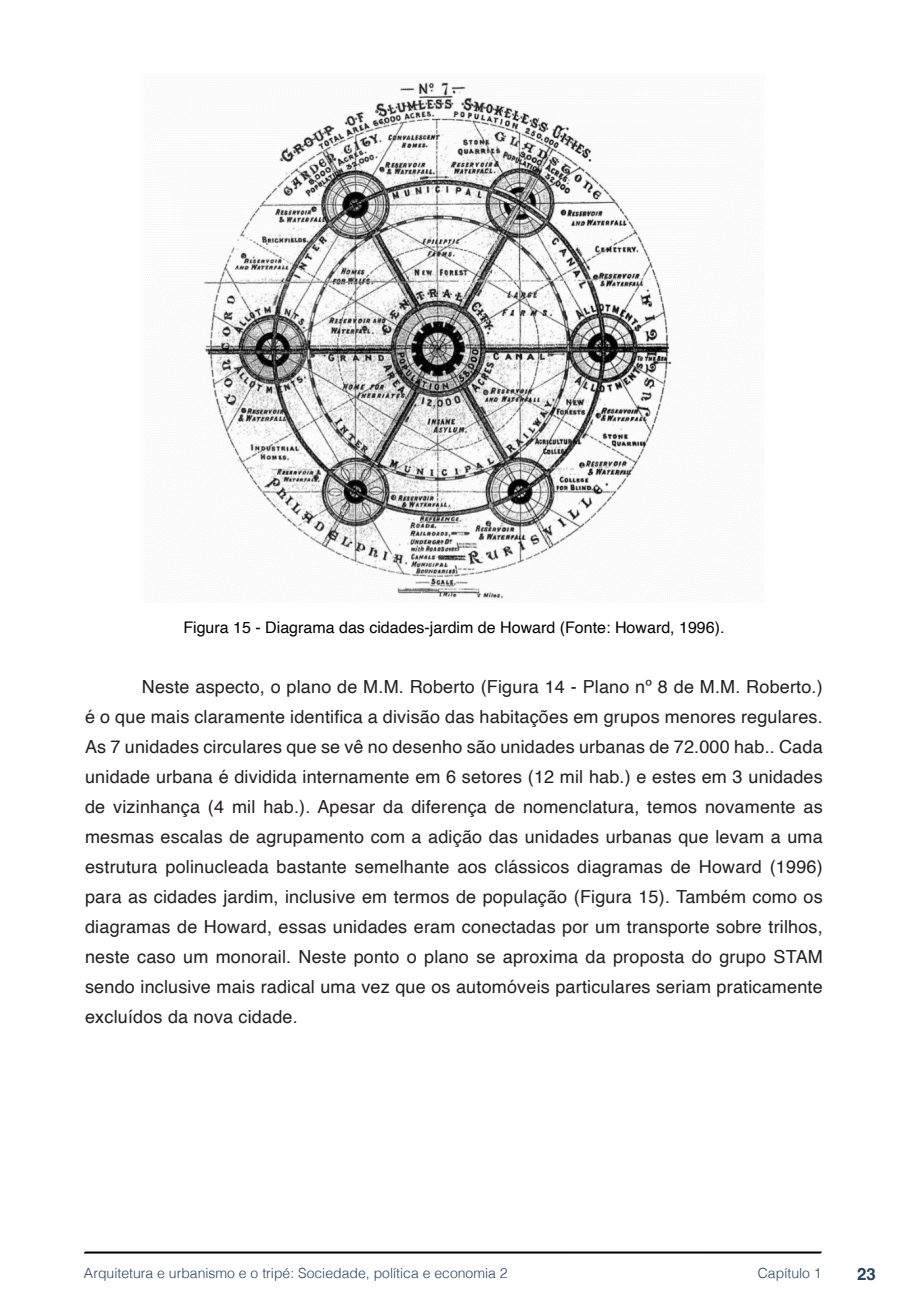
<style>
.page{position:relative;width:908px;height:1304px;background:#fff}
.page>*{position:absolute;margin:0;border:0;box-sizing:border-box;transform-origin:0 0}
.txt{font:18px/30px "Helvetica";letter-spacing:.01em;color:#231f20;text-align:justify}
.t1{font:700 16.8px "Helvetica";color:#2a435e}
.imagens_graf_tab{font:16px "Helvetica";color:#000}
.t2{font:300 14px "Helvetica";color:#2a435e}
</style>
<div class="page">
<svg style="left:84px;top:1251px;width:737px;height:3px"></svg>
<img style="left:203px;top:82px;width:470px;height:517px">
<p class="imagens_graf_tab" style="left:183px;top:615px;width:542px">Figura 15 - Diagrama das cidades-jardim de Howard (Fonte: Howard, 1996).</p>
<p class="txt" style="left:85px;top:672px;width:739px;text-indent:57px">Neste aspecto, o plano de M.M. Roberto (Figura 14 - Plano nº 8 de M.M. Roberto.) é o que mais claramente identifica a divisão das habitações em grupos menores regulares.<br>As 7 unidades circulares que se vê no desenho são unidades urbanas de 72.000 hab.. Cada unidade urbana é dividida internamente em 6 setores (12 mil hab.) e estes em 3 unidades de vizinhança (4 mil hab.). Apesar da diferença de nomenclatura, temos novamente as mesmas escalas de agrupamento com a adição das unidades urbanas que levam a uma estrutura polinucleada bastante semelhante aos clássicos diagramas de Howard (1996) para as cidades jardim, inclusive em termos de população (Figura 15). Também como os diagramas de Howard, essas unidades eram conectadas por um transporte sobre trilhos, neste caso um monorail. Neste ponto o plano se aproxima da proposta do grupo STAM sendo inclusive mais radical uma vez que os automóveis particulares seriam praticamente excluídos da nova cidade.</p>
<p class="t2" style="left:84px;top:1261px;width:425px">Arquitetura e urbanismo e o tripé: Sociedade, política e economia 2</p>
<p class="t2" style="left:757px;top:1261px;width:65px">Capítulo 1</p>
<p class="t1" style="left:856px;top:1264px;width:20px">23</p>
</div>
